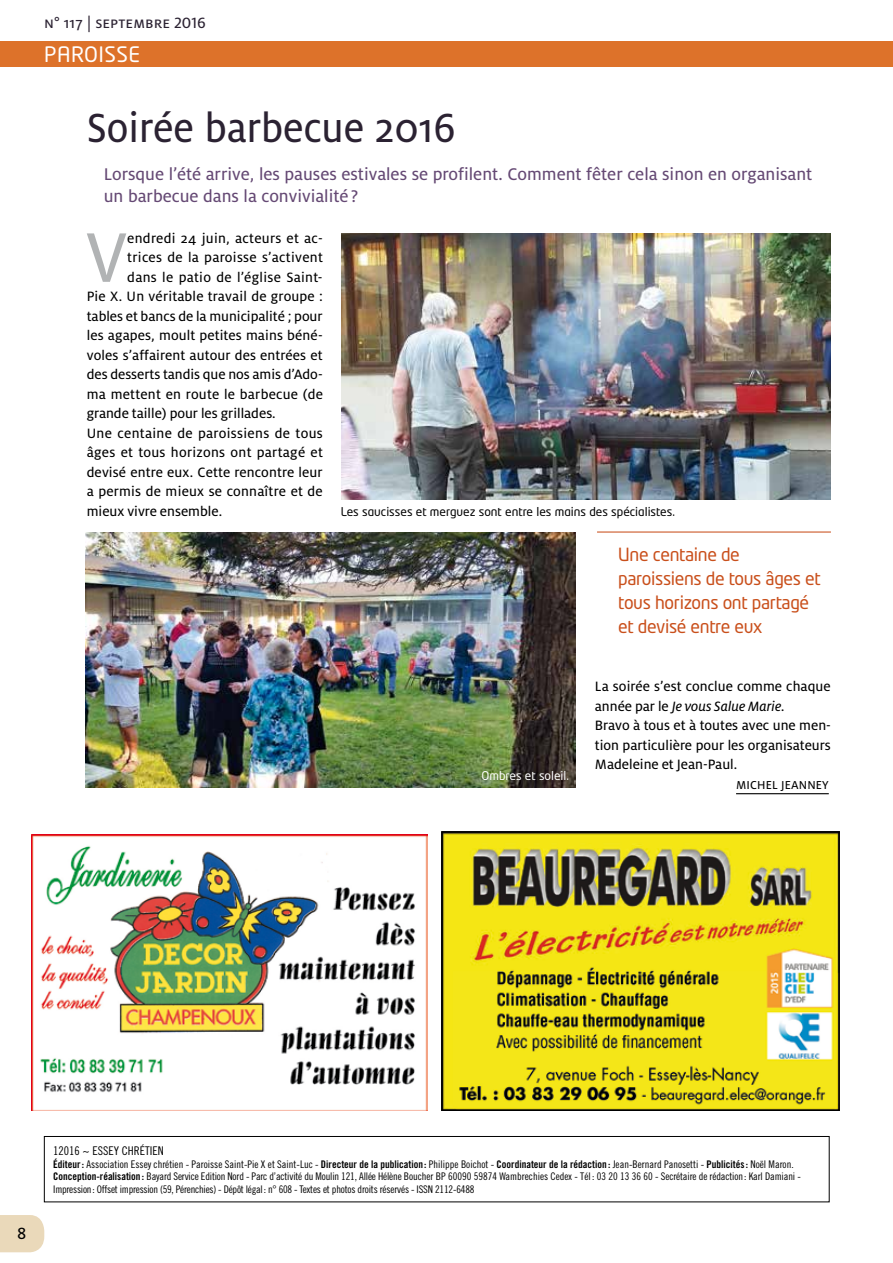
<style>
.page{position:relative;width:893px;height:1263px;background:#fff}
.page>*{position:absolute;margin:0;border:0;box-sizing:border-box;transform-origin:0 0}
.t1{font:77.7px "Milo OT Text";color:#b1b3b4;scale:.95 1}
.t2{font:45px "Milo OT Text";color:#2b2232;scale:.94 1}
.t3{font:21px "Neo Tech";letter-spacing:.02em;color:#fff}
.t4{font:18.75px/21.8px "Milo OT Text";color:#654974}
.t5{font:18px/24px "Neo Tech Alt";letter-spacing:-.02em;color:#c94f1b}
.t6{font:18px "Milo OT Text";color:#000}
.t7{font:16.5px "Milo OT Text";color:#2b2232}
.t8{font:15px/19.5px "Milo OT Text";letter-spacing:.005em;color:#000;text-align:justify}
.t9{font:15px "Milo OT Text Ita";color:#000}
.t10{font:12.75px "Milo OT Text";letter-spacing:.01em;color:#000}
.t11{font:12px "Neo Tech";color:#000}
.t12{font:12px "Trade Gothic Cond Eighteen";color:#000}
.t13{font:12px "Neo Tech";color:#fff}
.t14{font:10.5px/12.8px "Trade Gothic Cond Eighteen";letter-spacing:-.01em;color:#000}
.s1{font-family:"Milo OT Text"}
.s2{font-family:"Trade Gothic Bold Cond Twenty"}
</style>
<div class="page">
<div style="left:0;top:1215px;width:44px;height:37px;background:#ead9ba"></div>
<div style="left:0;top:41px;width:893px;height:25px;background:#dd722a"></div>
<div style="left:44px;top:1136px;width:786px;height:66px;border:1px solid #000"></div>
<hr style="left:736px;top:793px;width:93px;height:1px;background:#000">
<img style="left:85px;top:532px;width:491px;height:256px">
<img style="left:342px;top:233px;width:489px;height:267px">
<hr style="left:597px;top:531px;width:234px;height:1px;background:#c94f1b">
<img style="left:32px;top:834px;width:395px;height:277px">
<img style="left:444px;top:834px;width:393px;height:274px">
<div style="left:441px;top:831px;width:399px;height:280px;border:2px solid #000"></div>
<p class="t7" style="left:44px;top:13px;width:163px">n° 117 | septembre 2016</p>
<h3 class="t3" style="left:44px;top:41px;width:97px">PAROISSE</h3>
<h2 class="t2" style="left:87px;top:103px;width:394px">Soirée barbecue 2016</h2>
<p class="t4" style="left:104px;top:164px;width:710px">Lorsque l’été arrive, les pauses estivales se profilent. Comment fêter cela sinon en organisant un barbecue dans la convivialité ?</p>
<h1 class="t1" style="left:86px;top:215px;width:45px">V</h1>
<p class="t8" style="left:127px;top:228px;width:197px">endredi 24 juin, acteurs et ac-</p>
<p class="t8" style="left:127px;top:248px;width:197px">trices de la paroisse s’activent</p>
<p class="t8" style="left:127px;top:267px;width:197px">dans le patio de l’église Saint-</p>
<p class="t8" style="left:87px;top:287px;width:238px">Pie X. Un véritable travail de groupe :</p>
<p class="t8" style="left:87px;top:306px;width:237px">tables et bancs de la municipalité ; pour</p>
<p class="t8" style="left:87px;top:326px;width:238px">les agapes, moult petites mains béné-</p>
<p class="t8" style="left:87px;top:345px;width:237px">voles s’affairent autour des entrées et</p>
<p class="t8" style="left:87px;top:365px;width:238px">des desserts tandis que nos amis d’Ado-</p>
<p class="t8" style="left:87px;top:384px;width:238px">ma mettent en route le barbecue (de</p>
<p class="t8" style="left:87px;top:404px;width:190px">grande taille) pour les grillades.</p>
<p class="t8" style="left:87px;top:423px;width:238px">Une centaine de paroissiens de tous</p>
<p class="t8" style="left:87px;top:443px;width:238px">âges et tous horizons ont partagé et</p>
<p class="t8" style="left:87px;top:462px;width:237px">devisé entre eux. Cette rencontre leur</p>
<p class="t8" style="left:87px;top:482px;width:238px">a permis de mieux se connaître et de</p>
<p class="t8" style="left:87px;top:501px;width:137px">mieux vivre ensemble.</p>
<p class="t11" style="left:341px;top:504px;width:336px">Les saucisses et merguez sont entre les mains des spécialistes.</p>
<p class="t13" style="left:482px;top:768px;width:89px">Ombres et soleil.</p>
<p class="t5" style="left:618px;top:542px;width:204px">Une centaine de paroissiens de tous âges et tous horizons ont partagé et devisé entre eux</p>
<p class="t8" style="left:595px;top:677px;width:237px">La soirée s’est conclue comme chaque</p>
<p class="t9" style="left:595px;top:698px;width:191px"><span class="s1">année par le</span> Je vous Salue Marie.</p>
<p class="t8" style="left:595px;top:716px;width:238px">Bravo à tous et à toutes avec une men&shy;tion particulière pour les organisateurs Madeleine et Jean-Paul.</p>
<p class="t10" style="left:736px;top:778px;width:94px">MICHEL JEANNEY</p>
<p class="t6" style="left:17px;top:1223px;width:11px">8</p>
<p class="t12" style="left:53px;top:1143px;width:112px">12016 ~ ESSEY CHRÉTIEN</p>
<p class="t14" style="left:53px;top:1157px;width:749px"><span class="s2">Éditeur:</span> Association Essey chrétien - Paroisse Saint-Pie X et Saint-Luc - <span class="s2">Directeur de la publication :</span> Philippe Boichot - <span class="s2">Coordinateur de la rédaction :</span> Jean-Bernard Panosetti - <span class="s2">Publicités:</span> Noël Maron.<br><span class="s2">Conception-réalisation :</span> Bayard Service Edition Nord - Parc d’activité du Moulin 121, Allée Hélène Boucher BP 60090 59874 Wambrechies Cedex - Tél : 03 20 13 36 60 - Secrétaire de rédaction: Karl Damiani -<br>Impression: Offset impression (59, Pérenchies) - Dépôt légal: n° 608 - Textes et photos droits réservés - ISSN 2112-6488</p>
</div>
